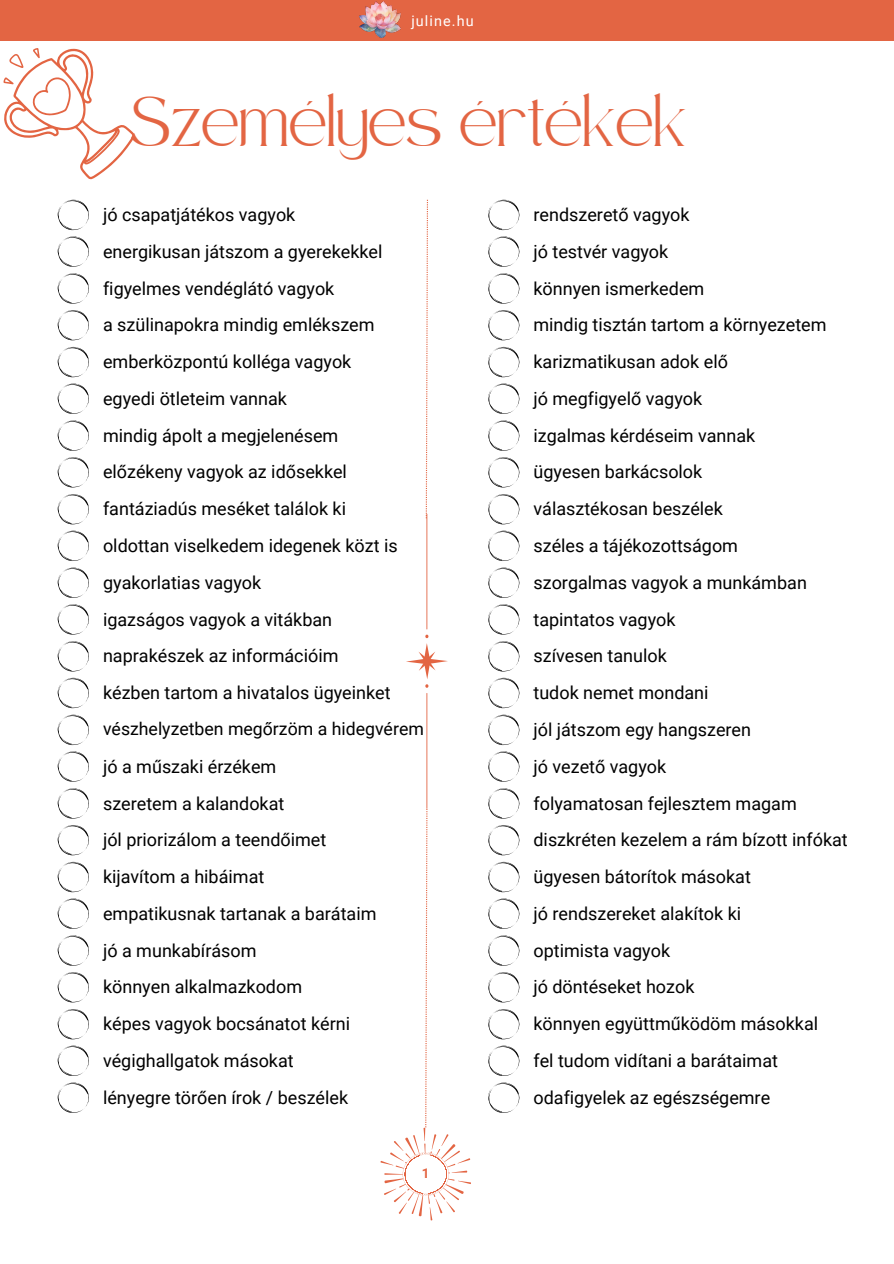
<style>
.page{position:relative;width:894px;height:1264px;background:#fff}
.page>*{position:absolute;margin:0;border:0;box-sizing:border-box;transform-origin:0 0}
.t1{font:34.5px "Safira March";color:#e36543}
.t2{font:18px "Roboto";color:#000}
.t3{font:17.7px "Roboto";color:#000}
.t4{font:14.4px "Roboto";letter-spacing:.075em;color:#fff}
.t5{font:700 13.5px "Roboto";color:#e36543}
</style>
<div class="page">
<svg style="left:58px;top:200px;width:31px;height:30px"></svg>
<hr style="left:426px;top:693px;width:1px;height:115px;background:#e36543">
<hr style="left:426px;top:513px;width:1px;height:116px;background:#e36543">
<svg style="left:406px;top:634px;width:42px;height:53px"></svg>
<div style="left:0;top:0;width:893px;height:41px;background:#e36543"></div>
<img style="left:360px;top:1px;width:40px;height:36px">
<svg style="left:3px;top:48px;width:132px;height:131px"></svg>
<svg style="left:58px;top:236px;width:31px;height:31px"></svg>
<svg style="left:58px;top:273px;width:31px;height:31px"></svg>
<svg style="left:58px;top:310px;width:31px;height:30px"></svg>
<svg style="left:58px;top:347px;width:31px;height:30px"></svg>
<svg style="left:58px;top:383px;width:31px;height:31px"></svg>
<svg style="left:58px;top:420px;width:31px;height:31px"></svg>
<svg style="left:58px;top:457px;width:31px;height:30px"></svg>
<svg style="left:58px;top:494px;width:31px;height:30px"></svg>
<svg style="left:58px;top:530px;width:31px;height:31px"></svg>
<svg style="left:58px;top:567px;width:31px;height:31px"></svg>
<svg style="left:58px;top:604px;width:31px;height:30px"></svg>
<svg style="left:58px;top:641px;width:31px;height:30px"></svg>
<svg style="left:58px;top:678px;width:31px;height:30px"></svg>
<svg style="left:58px;top:714px;width:31px;height:31px"></svg>
<svg style="left:58px;top:751px;width:31px;height:30px"></svg>
<svg style="left:58px;top:788px;width:31px;height:30px"></svg>
<svg style="left:58px;top:825px;width:31px;height:30px"></svg>
<svg style="left:58px;top:861px;width:31px;height:31px"></svg>
<svg style="left:58px;top:898px;width:31px;height:30px"></svg>
<svg style="left:58px;top:935px;width:31px;height:30px"></svg>
<svg style="left:58px;top:972px;width:31px;height:30px"></svg>
<svg style="left:58px;top:1009px;width:31px;height:30px"></svg>
<svg style="left:58px;top:1045px;width:31px;height:31px"></svg>
<svg style="left:58px;top:1082px;width:31px;height:30px"></svg>
<svg style="left:488px;top:200px;width:32px;height:30px"></svg>
<svg style="left:488px;top:236px;width:32px;height:31px"></svg>
<svg style="left:488px;top:273px;width:32px;height:31px"></svg>
<svg style="left:488px;top:310px;width:32px;height:30px"></svg>
<svg style="left:488px;top:347px;width:32px;height:30px"></svg>
<svg style="left:488px;top:383px;width:32px;height:31px"></svg>
<svg style="left:488px;top:420px;width:32px;height:31px"></svg>
<svg style="left:488px;top:457px;width:32px;height:30px"></svg>
<svg style="left:488px;top:494px;width:32px;height:30px"></svg>
<svg style="left:488px;top:530px;width:32px;height:31px"></svg>
<svg style="left:488px;top:567px;width:32px;height:31px"></svg>
<svg style="left:488px;top:604px;width:32px;height:30px"></svg>
<svg style="left:488px;top:641px;width:32px;height:30px"></svg>
<svg style="left:488px;top:678px;width:32px;height:30px"></svg>
<svg style="left:488px;top:714px;width:32px;height:31px"></svg>
<svg style="left:488px;top:751px;width:32px;height:30px"></svg>
<svg style="left:488px;top:788px;width:32px;height:30px"></svg>
<svg style="left:488px;top:825px;width:32px;height:30px"></svg>
<svg style="left:488px;top:861px;width:32px;height:31px"></svg>
<svg style="left:488px;top:898px;width:32px;height:30px"></svg>
<svg style="left:488px;top:935px;width:32px;height:30px"></svg>
<svg style="left:488px;top:972px;width:32px;height:30px"></svg>
<svg style="left:488px;top:1009px;width:32px;height:30px"></svg>
<svg style="left:488px;top:1045px;width:32px;height:31px"></svg>
<svg style="left:488px;top:1082px;width:32px;height:30px"></svg>
<svg style="left:380px;top:808px;width:91px;height:411px"></svg>
<svg style="left:425px;top:200px;width:3px;height:318px"></svg>
<p class="t4" style="left:411px;top:12px;width:64px">juline.hu</p>
<p class="t1" style="left:130px;top:114px;width:558px">Személyes értékek</p>
<p class="t2" style="left:103px;top:204px;width:194px">jó csapatjátékos vagyok</p>
<p class="t2" style="left:103px;top:241px;width:281px">energikusan játszom a gyerekekkel</p>
<p class="t2" style="left:103px;top:278px;width:233px">figyelmes vendéglátó vagyok</p>
<p class="t2" style="left:103px;top:314px;width:273px">a szülinapokra mindig emlékszem</p>
<p class="t2" style="left:103px;top:351px;width:250px">emberközpontú kolléga vagyok</p>
<p class="t2" style="left:103px;top:388px;width:185px">egyedi ötleteim vannak</p>
<p class="t2" style="left:103px;top:425px;width:237px">mindig ápolt a megjelenésem</p>
<p class="t2" style="left:103px;top:461px;width:245px">előzékeny vagyok az idősekkel</p>
<p class="t2" style="left:103px;top:498px;width:244px">fantáziadús meséket találok ki</p>
<p class="t2" style="left:103px;top:535px;width:296px">oldottan viselkedem idegenek közt is</p>
<p class="t2" style="left:103px;top:572px;width:160px">gyakorlatias vagyok</p>
<p class="t2" style="left:103px;top:609px;width:230px">igazságos vagyok a vitákban</p>
<p class="t2" style="left:103px;top:645px;width:237px">naprakészek az információim</p>
<p class="t2" style="left:103px;top:682px;width:289px">kézben tartom a hivatalos ügyeinket</p>
<p class="t3" style="left:103px;top:718px;width:322px">vészhelyzetben megőrzöm a hidegvérem</p>
<p class="t2" style="left:103px;top:756px;width:175px">jó a műszaki érzékem</p>
<p class="t2" style="left:103px;top:792px;width:183px">szeretem a kalandokat</p>
<p class="t2" style="left:103px;top:829px;width:225px">jól priorizálom a teendőimet</p>
<p class="t2" style="left:103px;top:866px;width:163px">kijavítom a hibáimat</p>
<p class="t2" style="left:103px;top:903px;width:275px">empatikusnak tartanak a barátaim</p>
<p class="t2" style="left:103px;top:940px;width:155px">jó a munkabírásom</p>
<p class="t2" style="left:103px;top:976px;width:200px">könnyen alkalmazkodom</p>
<p class="t2" style="left:103px;top:1013px;width:248px">képes vagyok bocsánatot kérni</p>
<p class="t2" style="left:103px;top:1050px;width:192px">végighallgatok másokat</p>
<p class="t2" style="left:103px;top:1087px;width:246px">lényegre törően írok / beszélek</p>
<h1 class="t5" style="left:422px;top:1165px;width:9px">1</h1>
<h2 class="t2" style="left:533px;top:204px;width:158px">rendszerető vagyok</h2>
<h2 class="t2" style="left:533px;top:241px;width:136px">jó testvér vagyok</h2>
<h2 class="t2" style="left:533px;top:278px;width:172px">könnyen ismerkedem</h2>
<h2 class="t2" style="left:533px;top:314px;width:294px">mindig tisztán tartom a környezetem</h2>
<h2 class="t2" style="left:533px;top:351px;width:196px">karizmatikusan adok elő</h2>
<h2 class="t2" style="left:533px;top:388px;width:170px">jó megfigyelő vagyok</h2>
<h2 class="t2" style="left:533px;top:425px;width:223px">izgalmas kérdéseim vannak</h2>
<h2 class="t2" style="left:533px;top:461px;width:170px">ügyesen barkácsolok</h2>
<h2 class="t2" style="left:533px;top:498px;width:191px">választékosan beszélek</h2>
<p class="t2" style="left:533px;top:535px;width:206px">széles a tájékozottságom</p>
<h2 class="t2" style="left:533px;top:572px;width:275px">szorgalmas vagyok a munkámban</h2>
<h2 class="t2" style="left:533px;top:609px;width:143px">tapintatos vagyok</h2>
<h2 class="t2" style="left:533px;top:645px;width:135px">szívesen tanulok</h2>
<h2 class="t2" style="left:533px;top:682px;width:176px">tudok nemet mondani</h2>
<h2 class="t2" style="left:533px;top:719px;width:219px">jól játszom egy hangszeren</h2>
<h2 class="t2" style="left:533px;top:756px;width:134px">jó vezető vagyok</h2>
<h2 class="t2" style="left:533px;top:792px;width:265px">folyamatosan fejlesztem magam</h2>
<h2 class="t2" style="left:533px;top:829px;width:316px">diszkréten kezelem a rám bízott infókat</h2>
<h2 class="t2" style="left:533px;top:866px;width:219px">ügyesen bátorítok másokat</h2>
<h2 class="t2" style="left:533px;top:903px;width:209px">jó rendszereket alakítok ki</h2>
<h2 class="t2" style="left:533px;top:940px;width:138px">optimista vagyok</h2>
<h2 class="t2" style="left:533px;top:976px;width:162px">jó döntéseket hozok</h2>
<h2 class="t2" style="left:533px;top:1013px;width:286px">könnyen együttműködöm másokkal</h2>
<h2 class="t2" style="left:533px;top:1050px;width:246px">fel tudom vidítani a barátaimat</h2>
<h2 class="t2" style="left:533px;top:1087px;width:238px">odafigyelek az egészségemre</h2>
</div>
